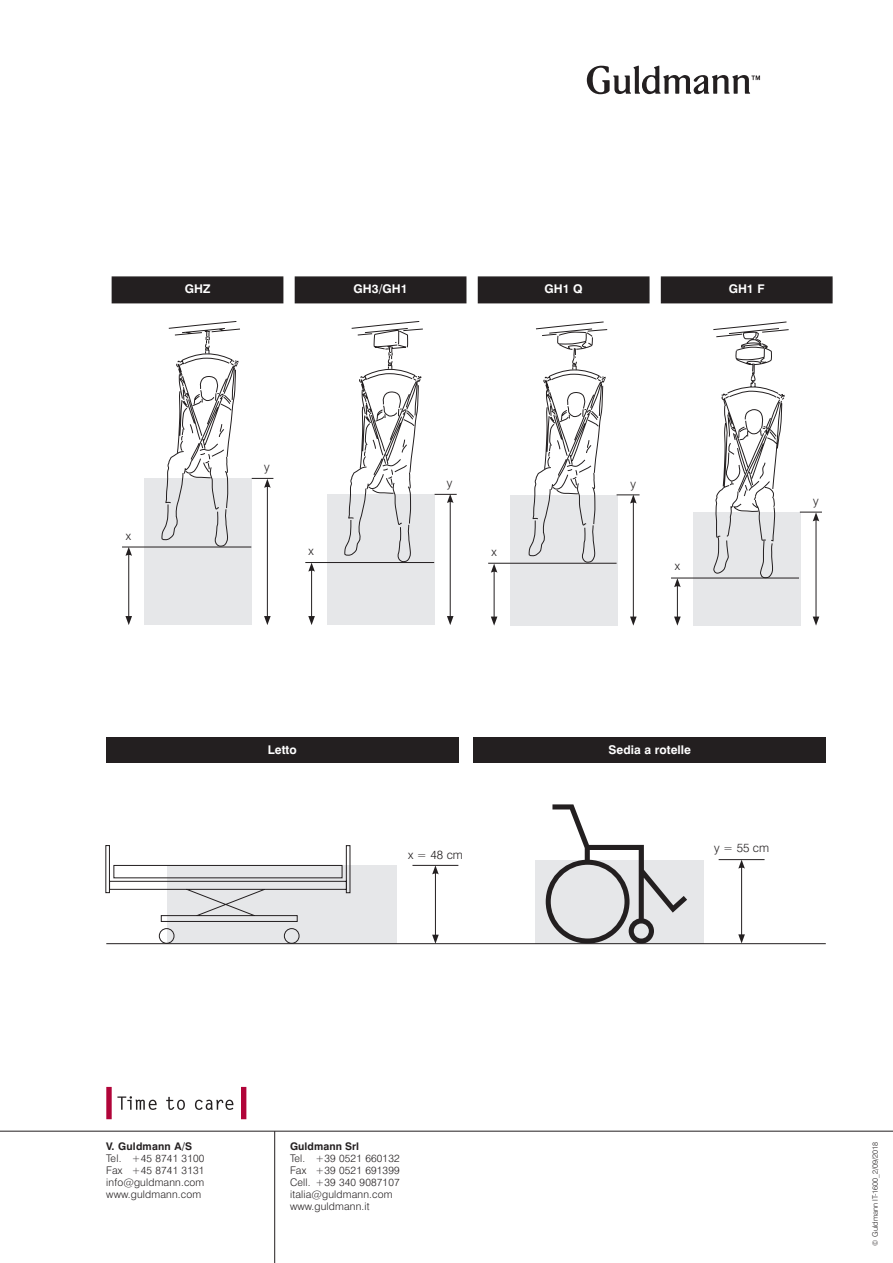
<style>
.page{position:relative;width:893px;height:1263px;background:#fff}
.page>*{position:absolute;margin:0;border:0;box-sizing:border-box;transform-origin:0 0}
.t1{font:700 12px "Swiss 721 BT";color:#fff}
.t2{font:300 12px "Swiss 721 BT";color:#231f20}
.t3{font:300 10.5px/12px "Swiss 721 BT";letter-spacing:.015em;color:#231f20;text-align:justify}
.t4{font:700 10.5px "Swiss 721 BT";letter-spacing:.005em;color:#231f20}
.t5{font:300 7.5px "Swiss 721 BT";color:#231f20}
</style>
<div class="page">
<svg style="left:587px;top:65px;width:173px;height:29px"></svg>
<hr style="left:0;top:1131px;width:893px;height:1px;background:#231f20">
<hr style="left:274px;top:1131px;width:1px;height:132px;background:#231f20">
<svg style="left:106px;top:1087px;width:140px;height:32px"></svg>
<div style="left:535px;top:860px;width:168px;height:84px;background:#e6e7e9"></div>
<div style="left:168px;top:865px;width:229px;height:79px;background:#e6e7e9"></div>
<svg style="left:105px;top:845px;width:245px;height:98px"></svg>
<svg style="left:546px;top:804px;width:141px;height:139px"></svg>
<hr style="left:106px;top:943px;width:720px;height:1px;background:#231f20">
<hr style="left:412px;top:865px;width:46px;height:1px;background:#231f20">
<hr style="left:719px;top:859px;width:46px;height:1px;background:#231f20">
<hr style="left:435px;top:872px;width:1px;height:65px;background:#231f20">
<svg style="left:432px;top:865px;width:7px;height:9px"></svg>
<svg style="left:432px;top:935px;width:7px;height:9px"></svg>
<hr style="left:741px;top:866px;width:1px;height:71px;background:#231f20">
<svg style="left:738px;top:860px;width:7px;height:9px"></svg>
<svg style="left:738px;top:934px;width:7px;height:9px"></svg>
<div style="left:693px;top:512px;width:107px;height:114px;background:#e6e7e9"></div>
<svg style="left:713px;top:322px;width:76px;height:256px"></svg>
<hr style="left:816px;top:519px;width:1px;height:100px;background:#231f20">
<svg style="left:800px;top:512px;width:22px;height:9px"></svg>
<svg style="left:813px;top:616px;width:6px;height:10px"></svg>
<hr style="left:671px;top:578px;width:128px;height:1px;background:#231f20">
<hr style="left:677px;top:585px;width:1px;height:34px;background:#231f20">
<svg style="left:674px;top:578px;width:7px;height:9px"></svg>
<svg style="left:674px;top:616px;width:7px;height:10px"></svg>
<hr style="left:112px;top:276px;width:171px;height:2px;background:#231f20">
<hr style="left:295px;top:276px;width:171px;height:2px;background:#231f20">
<hr style="left:478px;top:276px;width:172px;height:2px;background:#231f20">
<hr style="left:661px;top:276px;width:172px;height:2px;background:#231f20">
<div style="left:112px;top:277px;width:719px;height:26px;background:#231f20"></div>
<hr style="left:831px;top:278px;width:2px;height:24px;background:#231f20">
<hr style="left:112px;top:302px;width:171px;height:1px;background:#231f20">
<hr style="left:295px;top:302px;width:171px;height:1px;background:#231f20">
<hr style="left:478px;top:302px;width:172px;height:1px;background:#231f20">
<hr style="left:661px;top:302px;width:172px;height:1px;background:#231f20">
<div style="left:327px;top:494px;width:107px;height:131px;background:#e6e7e9"></div>
<div style="left:144px;top:478px;width:107px;height:147px;background:#e6e7e9"></div>
<hr style="left:450px;top:501px;width:1px;height:117px;background:#231f20">
<svg style="left:435px;top:494px;width:22px;height:9px"></svg>
<svg style="left:447px;top:616px;width:6px;height:9px"></svg>
<hr style="left:267px;top:485px;width:1px;height:133px;background:#231f20">
<svg style="left:252px;top:478px;width:21px;height:10px"></svg>
<svg style="left:264px;top:616px;width:7px;height:9px"></svg>
<hr style="left:305px;top:562px;width:129px;height:1px;background:#231f20">
<hr style="left:122px;top:547px;width:129px;height:1px;background:#231f20">
<hr style="left:311px;top:569px;width:1px;height:49px;background:#231f20">
<svg style="left:308px;top:563px;width:7px;height:9px"></svg>
<svg style="left:308px;top:616px;width:7px;height:9px"></svg>
<hr style="left:128px;top:553px;width:1px;height:65px;background:#231f20">
<svg style="left:125px;top:547px;width:7px;height:9px"></svg>
<svg style="left:125px;top:616px;width:7px;height:9px"></svg>
<svg style="left:344px;top:321px;width:79px;height:241px"></svg>
<svg style="left:162px;top:321px;width:78px;height:225px"></svg>
<div style="left:510px;top:495px;width:107px;height:131px;background:#e6e7e9"></div>
<hr style="left:633px;top:501px;width:1px;height:118px;background:#231f20">
<svg style="left:630px;top:616px;width:7px;height:10px"></svg>
<hr style="left:488px;top:563px;width:129px;height:1px;background:#231f20">
<hr style="left:494px;top:570px;width:1px;height:49px;background:#231f20">
<svg style="left:491px;top:564px;width:6px;height:9px"></svg>
<svg style="left:491px;top:616px;width:6px;height:10px"></svg>
<svg style="left:529px;top:322px;width:78px;height:240px"></svg>
<svg style="left:617px;top:494px;width:22px;height:10px"></svg>
<div style="left:106px;top:737px;width:352px;height:26px;background:#231f20"></div>
<div style="left:474px;top:737px;width:352px;height:26px;background:#231f20"></div>
<p class="t1" style="left:185px;top:281px;width:27px">GHZ</p>
<p class="t1" style="left:354px;top:281px;width:55px">GH3/GH1</p>
<p class="t1" style="left:544px;top:281px;width:40px">GH1 Q</p>
<p class="t1" style="left:729px;top:281px;width:37px">GH1 F</p>
<p class="t2" style="left:126px;top:528px;width:7px">x</p>
<p class="t2" style="left:264px;top:459px;width:7px">y</p>
<p class="t2" style="left:309px;top:544px;width:7px">x</p>
<p class="t2" style="left:447px;top:475px;width:7px">y</p>
<p class="t2" style="left:491px;top:544px;width:7px">x</p>
<p class="t2" style="left:630px;top:476px;width:7px">y</p>
<p class="t2" style="left:675px;top:559px;width:7px">x</p>
<p class="t2" style="left:813px;top:494px;width:7px">y</p>
<p class="t1" style="left:268px;top:743px;width:30px">Letto</p>
<p class="t1" style="left:608px;top:743px;width:84px">Sedia a rotelle</p>
<p class="t2" style="left:408px;top:847px;width:56px">x = 48 cm</p>
<p class="t2" style="left:714px;top:841px;width:57px">y = 55 cm</p>
<p class="t4" style="left:106px;top:1140px;width:87px">V. Guldmann A/S</p>
<p class="t3" style="left:106px;top:1152px;width:100px">Tel. +45 8741 3100<br>Fax +45 8741 3131 info@guldmann.com www.guldmann.com</p>
<p class="t4" style="left:290px;top:1140px;width:71px">Guldmann Srl</p>
<p class="t3" style="left:290px;top:1152px;width:111px;text-align:left">Tel. +39 0521 660132<br>Fax +39 0521 691399<br>Cell. +39 340 9087107 italia@guldmann.com www.guldmann.it</p>
<p class="t5" style="left:870px;top:1245px;width:105px;rotate:-90deg">© Guldmann IT-1600_2/09/2018</p>
</div>
